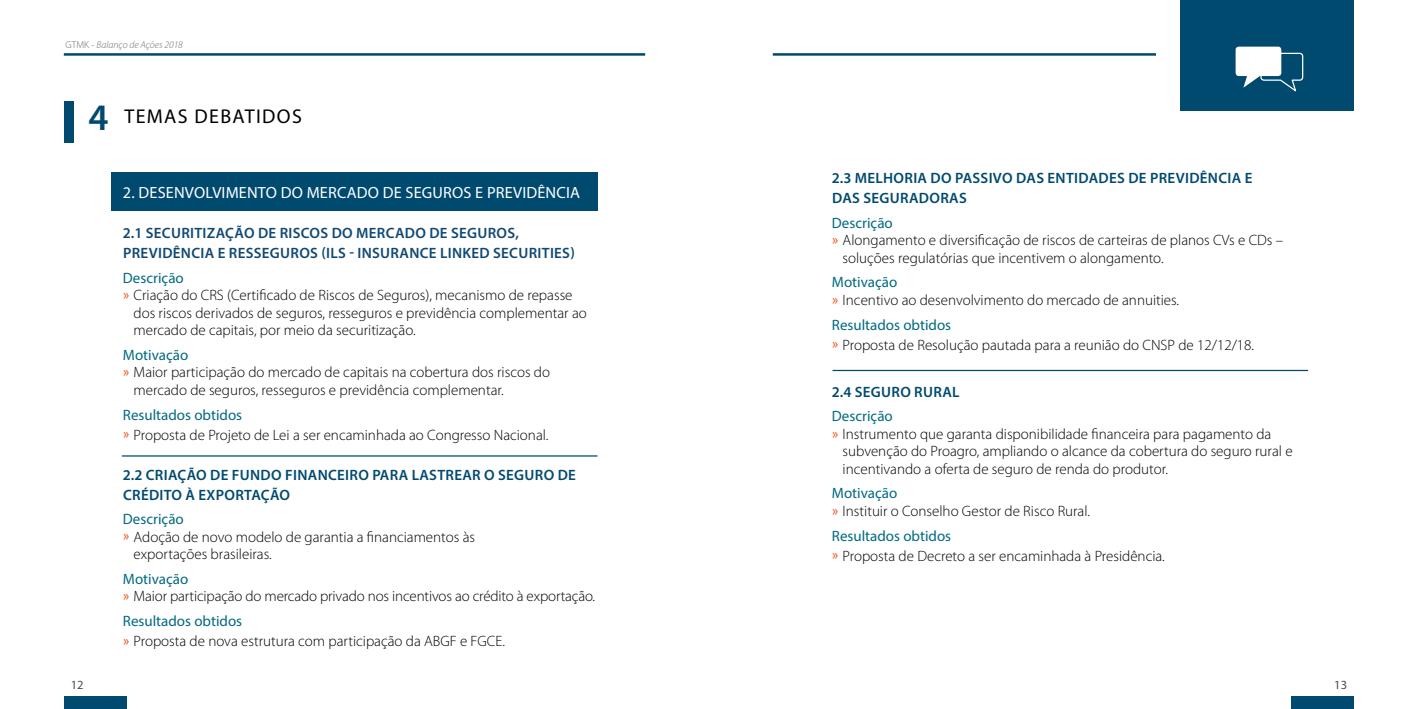
<style>
.page{position:relative;width:1418px;height:709px;background:#fff}
.page>*{position:absolute;margin:0;border:0;box-sizing:border-box;transform-origin:0 0}
.t1{font:20px "Myriad Pro";letter-spacing:.07em;color:#000}
.t2{font:16.25px "Myriad Pro";letter-spacing:.01em;color:#fff}
.t3{font:300 15px/20px "Myriad Pro";color:#000}
.t4{font:600 15px/20px "Myriad Pro";letter-spacing:.02em;color:#004a70}
.t5{font:600 15px/20px "Myriad Pro";letter-spacing:.02em;color:#114974}
.t6{font:15px "Myriad Pro";color:#026982}
.t7{font:12.5px "Myriad Pro";color:#4d4d4f}
.t8{font:italic 300 10px "Myriad Pro";color:#6d6e71}
.s1{font-style:normal}
.s2{font-weight:600;font-size:37.5px;color:#004a70}
.s3{font-family:"Arial";font-weight:400;font-size:12.5px;color:#f15a26}
.s4{font-weight:400;color:#026982}
</style>
<div class="page">
<div style="left:111px;top:172px;width:486px;height:38px;background:#004a70"></div>
<hr style="left:64px;top:53px;width:581px;height:3px;background:#004a70">
<div style="left:64px;top:696px;width:62px;height:13px;background:#004a70"></div>
<div style="left:1291px;top:696px;width:63px;height:13px;background:#004a70"></div>
<hr style="left:122px;top:455px;width:475px;height:1px;background:#004a70">
<div style="left:64px;top:101px;width:9px;height:42px;background:#004a70"></div>
<hr style="left:832px;top:370px;width:476px;height:1px;background:#004a70">
<hr style="left:772px;top:53px;width:383px;height:3px;background:#004a70">
<div style="left:1180px;top:0;width:174px;height:111px;background:#004a70"></div>
<svg style="left:1235px;top:47px;width:68px;height:45px"></svg>
<p class="t8" style="left:66px;top:39px;width:119px"><span class="s1">GTMK -</span> Balanço de Ações 2018</p>
<h1 class="t1" style="left:89px;top:104px;width:215px"><span class="s2">4</span> TEMAS DEBATIDOS</h1>
<p class="t7" style="left:71px;top:676px;width:14px">12</p>
<p class="t2" style="left:123px;top:183px;width:458px">2. DESENVOLVIMENTO DO MERCADO DE SEGUROS E PREVIDÊNCIA</p>
<p class="t5" style="left:123px;top:223px;width:453px">2.1 SECURITIZAÇÃO DE RISCOS DO MERCADO DE SEGUROS,<br>PREVIDÊNCIA E RESSEGUROS (ILS - INSURANCE LINKED SECURITIES)</p>
<p class="t6" style="left:123px;top:268px;width:62px">Descrição</p>
<p class="t3" style="left:123px;top:285px;width:451px"><span class="s3">»</span> Criação do CRS (Certificado de Riscos de Seguros), mecanismo de repasse</p>
<p class="t3" style="left:134px;top:303px;width:455px">dos riscos derivados de seguros, resseguros e previdência complementar ao</p>
<p class="t3" style="left:134px;top:320px;width:284px">mercado de capitais, por meio da securitização.</p>
<p class="t6" style="left:123px;top:346px;width:67px">Motivação</p>
<p class="t3" style="left:123px;top:362px;width:428px"><span class="s3">»</span> Maior participação do mercado de capitais na cobertura dos riscos do</p>
<p class="t3" style="left:134px;top:380px;width:372px">mercado de seguros, resseguros e previdência complementar.</p>
<p class="t3" style="left:123px;top:404px;width:427px"><span class="s4">Resultados obtidos<br></span><span class="s3">»</span> Proposta de Projeto de Lei a ser encaminhada ao Congresso Nacional.</p>
<p class="t4" style="left:123px;top:464px;width:454px">2.2 CRIAÇÃO DE FUNDO FINANCEIRO PARA LASTREAR O SEGURO DE<br>CRÉDITO À EXPORTAÇÃO</p>
<p class="t6" style="left:123px;top:510px;width:62px">Descrição</p>
<p class="t3" style="left:123px;top:526px;width:354px"><span class="s3">»</span> Adoção de novo modelo de garantia a financiamentos às</p>
<p class="t3" style="left:134px;top:544px;width:140px">exportações brasileiras.</p>
<p class="t3" style="left:123px;top:570px;width:474px;line-height:17.5px"><span class="s4">Motivação<br></span><span class="s3">»</span> Maior participação do mercado privado nos incentivos ao crédito à exportação.</p>
<p class="t3" style="left:123px;top:611px;width:384px"><span class="s4">Resultados obtidos<br></span><span class="s3">»</span> Proposta de nova estrutura com participação da ABGF e FGCE.</p>
<p class="t4" style="left:832px;top:168px;width:422px">2.3 MELHORIA DO PASSIVO DAS ENTIDADES DE PREVIDÊNCIA E<br>DAS SEGURADORAS</p>
<p class="t6" style="left:832px;top:213px;width:62px">Descrição</p>
<p class="t3" style="left:832px;top:230px;width:453px"><span class="s3">»</span> Alongamento e diversificação de riscos de carteiras de planos CVs e CDs –</p>
<p class="t3" style="left:842px;top:248px;width:322px">soluções regulatórias que incentivem o alongamento.</p>
<p class="t3" style="left:832px;top:273px;width:349px;line-height:17.5px"><span class="s4">Motivação<br></span><span class="s3">»</span> Incentivo ao desenvolvimento do mercado de annuities.</p>
<p class="t3" style="left:832px;top:314px;width:424px"><span class="s4">Resultados obtidos<br></span><span class="s3">»</span> Proposta de Resolução pautada para a reunião do CNSP de 12/12/18.</p>
<p class="t4" style="left:832px;top:381px;width:129px">2.4 SEGURO RURAL</p>
<p class="t6" style="left:832px;top:407px;width:62px">Descrição</p>
<p class="t3" style="left:832px;top:423px;width:441px"><span class="s3">»</span> Instrumento que garanta disponibilidade financeira para pagamento da</p>
<p class="t3" style="left:842px;top:441px;width:451px">subvenção do Proagro, ampliando o alcance da cobertura do seguro rural e</p>
<p class="t3" style="left:842px;top:458px;width:327px">incentivando a oferta de seguro de renda do produtor.</p>
<p class="t3" style="left:832px;top:484px;width:260px;line-height:17.5px"><span class="s4">Motivação<br></span><span class="s3">»</span> Instituir o Conselho Gestor de Risco Rural.</p>
<p class="t3" style="left:832px;top:525px;width:334px"><span class="s4">Resultados obtidos<br></span><span class="s3">»</span> Proposta de Decreto a ser encaminhada à Presidência.</p>
<p class="t7" style="left:1334px;top:676px;width:14px">13</p>
</div>
